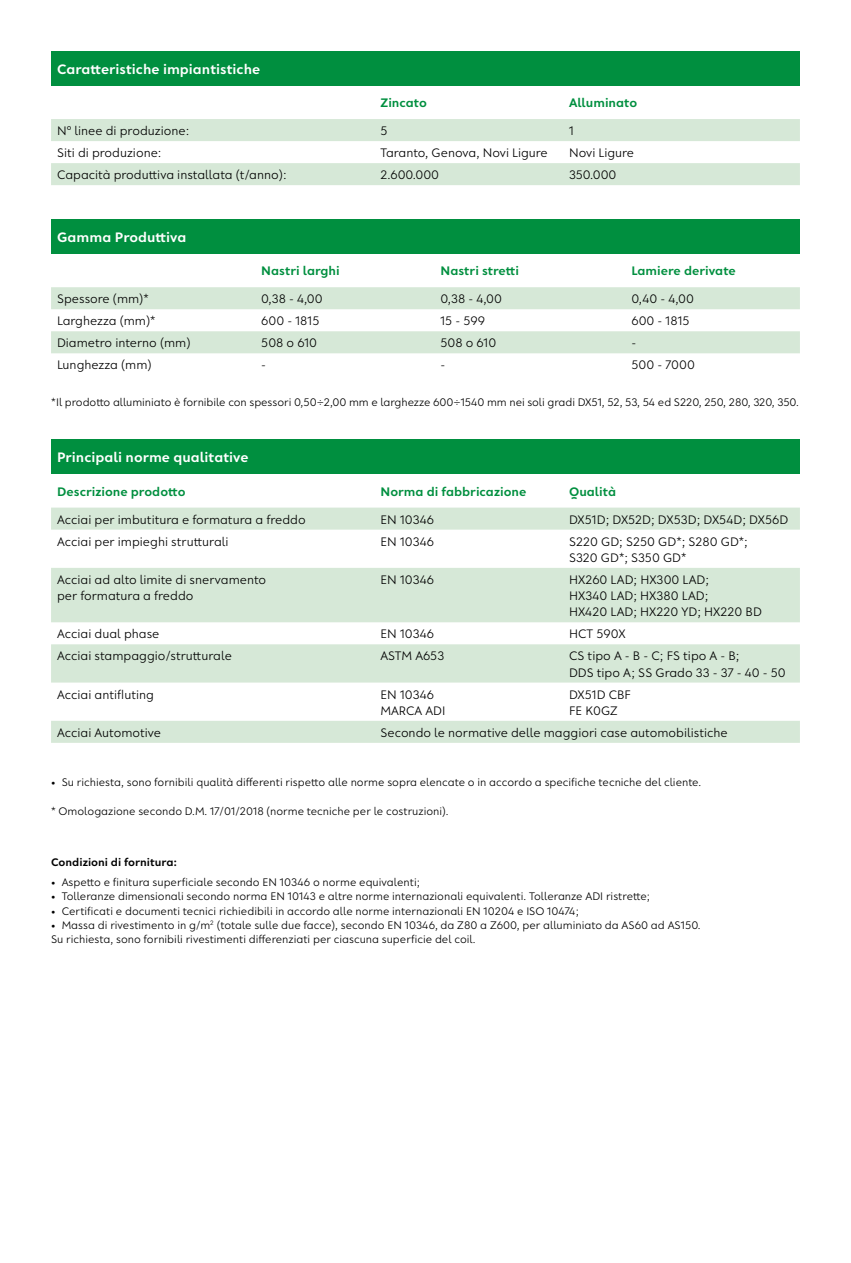
<style>
.page{position:relative;width:851px;height:1263px;background:#fff}
.page>*{position:absolute;margin:0;border:0;box-sizing:border-box;transform-origin:0 0}
.t1{font:600 15px "Larryline";color:#fff}
.t2{font:13.5px/16.2px "Larryline";color:#000}
.t3{font:600 13.5px "Larryline";color:#008f3f}
.t4{font:12px/14.4px "Larryline";color:#000}
.t5{font:600 12px "Larryline";color:#000}
</style>
<div class="page">
<div style="left:51px;top:51px;width:748px;height:34px;background:#008f3f"></div>
<svg style="left:51px;top:119px;width:748px;height:66px;fill:#d6e8d7"></svg>
<div style="left:51px;top:219px;width:748px;height:34px;background:#008f3f"></div>
<svg style="left:51px;top:287px;width:748px;height:66px;fill:#d6e8d7"></svg>
<div style="left:51px;top:440px;width:748px;height:34px;background:#008f3f"></div>
<svg style="left:51px;top:508px;width:748px;height:235px;fill:#d6e8d7"></svg>
<p class="t1" style="left:57px;top:60px;width:205px">Caratteristiche impiantistiche</p>
<p class="t3" style="left:380px;top:95px;width:48px">Zincato</p>
<p class="t3" style="left:569px;top:95px;width:70px">Alluminato</p>
<p class="t2" style="left:57px;top:123px;width:134px">N° linee di produzione:</p>
<p class="t2" style="left:380px;top:123px;width:9px">5</p>
<p class="t2" style="left:569px;top:123px;width:6px">1</p>
<p class="t2" style="left:57px;top:145px;width:106px">Siti di produzione:</p>
<p class="t2" style="left:380px;top:145px;width:169px">Taranto, Genova, Novi Ligure</p>
<p class="t2" style="left:569px;top:145px;width:67px">Novi Ligure</p>
<p class="t2" style="left:57px;top:167px;width:231px">Capacità produttiva installata (t/anno):</p>
<p class="t2" style="left:380px;top:167px;width:60px">2.600.000</p>
<p class="t2" style="left:569px;top:167px;width:49px">350.000</p>
<p class="t1" style="left:57px;top:228px;width:131px">Gamma Produttiva</p>
<p class="t3" style="left:261px;top:263px;width:80px">Nastri larghi</p>
<p class="t3" style="left:440px;top:263px;width:80px">Nastri stretti</p>
<p class="t3" style="left:631px;top:263px;width:106px">Lamiere derivate</p>
<p class="t2" style="left:57px;top:291px;width:93px">Spessore (mm)*</p>
<p class="t2" style="left:261px;top:291px;width:63px">0,38 - 4,00</p>
<p class="t2" style="left:440px;top:291px;width:63px">0,38 - 4,00</p>
<p class="t2" style="left:631px;top:291px;width:64px">0,40 - 4,00</p>
<p class="t2" style="left:57px;top:313px;width:100px">Larghezza (mm)*</p>
<p class="t2" style="left:261px;top:313px;width:60px">600 - 1815</p>
<p class="t2" style="left:440px;top:313px;width:46px">15 - 599</p>
<p class="t2" style="left:631px;top:313px;width:60px">600 - 1815</p>
<p class="t2" style="left:57px;top:335px;width:135px">Diametro interno (mm)</p>
<p class="t2" style="left:261px;top:335px;width:57px">508 o 610</p>
<p class="t2" style="left:440px;top:335px;width:57px">508 o 610</p>
<p class="t2" style="left:631px;top:335px;width:6px">-</p>
<p class="t2" style="left:57px;top:357px;width:96px">Lunghezza (mm)</p>
<p class="t2" style="left:261px;top:357px;width:6px">-</p>
<p class="t2" style="left:440px;top:357px;width:6px">-</p>
<p class="t2" style="left:631px;top:357px;width:65px">500 - 7000</p>
<p class="t4" style="left:51px;top:394px;width:749px">*Il prodotto alluminiato è fornibile con spessori 0,50÷2,00 mm e larghezze 600÷1540 mm nei soli gradi DX51, 52, 53, 54 ed S220, 250, 280, 320, 350.</p>
<p class="t1" style="left:57px;top:448px;width:193px">Principali norme qualitative</p>
<p class="t3" style="left:57px;top:483px;width:130px">Descrizione prodotto</p>
<p class="t3" style="left:380px;top:483px;width:147px">Norma di fabbricazione</p>
<p class="t3" style="left:569px;top:483px;width:48px">Qualità</p>
<p class="t2" style="left:57px;top:511px;width:250px">Acciai per imbutitura e formatura a freddo</p>
<p class="t2" style="left:380px;top:511px;width:55px">EN 10346</p>
<p class="t2" style="left:569px;top:511px;width:221px">DX51D; DX52D; DX53D; DX54D; DX56D</p>
<p class="t2" style="left:57px;top:533px;width:173px">Acciai per impieghi strutturali</p>
<p class="t2" style="left:380px;top:533px;width:55px">EN 10346</p>
<p class="t2" style="left:569px;top:533px;width:180px">S220 GD; S250 GD*; S280 GD*;<br>S320 GD*; S350 GD*</p>
<p class="t2" style="left:57px;top:571px;width:211px">Acciai ad alto limite di snervamento per formatura a freddo</p>
<p class="t2" style="left:380px;top:571px;width:55px">EN 10346</p>
<p class="t2" style="left:569px;top:571px;width:194px">HX260 LAD; HX300 LAD;<br>HX340 LAD; HX380 LAD;<br>HX420 LAD; HX220 YD; HX220 BD</p>
<p class="t2" style="left:57px;top:626px;width:104px">Acciai dual phase</p>
<p class="t2" style="left:380px;top:626px;width:55px">EN 10346</p>
<p class="t2" style="left:569px;top:626px;width:58px">HCT 590X</p>
<p class="t2" style="left:57px;top:648px;width:176px">Acciai stampaggio/strutturale</p>
<p class="t2" style="left:380px;top:648px;width:65px">ASTM A653</p>
<p class="t2" style="left:569px;top:648px;width:218px">CS tipo A - B - C; FS tipo A - B;<br>DDS tipo A; SS Grado 33 - 37 - 40 - 50</p>
<p class="t2" style="left:57px;top:686px;width:98px">Acciai antifluting</p>
<p class="t2" style="left:380px;top:686px;width:67px">EN 10346<br>MARCA ADI</p>
<p class="t2" style="left:569px;top:686px;width:64px">DX51D CBF<br>FE K0GZ</p>
<p class="t2" style="left:57px;top:724px;width:105px">Acciai Automotive</p>
<p class="t2" style="left:380px;top:724px;width:349px">Secondo le normative delle maggiori case automobilistiche</p>
<p class="t4" style="left:51px;top:775px;width:651px">• Su richiesta, sono fornibili qualità differenti rispetto alle norme sopra elencate o in accordo a specifiche tecniche del cliente.</p>
<p class="t4" style="left:51px;top:803px;width:399px">* Omologazione secondo D.M. 17/01/2018 (norme tecniche per le costruzioni).</p>
<p class="t5" style="left:51px;top:855px;width:128px">Condizioni di fornitura:</p>
<p class="t4" style="left:51px;top:875px;width:370px">• Aspetto e finitura superficiale secondo EN 10346 o norme equivalenti;</p>
<p class="t4" style="left:51px;top:889px;width:600px">• Tolleranze dimensionali secondo norma EN 10143 e altre norme internazionali equivalenti. Tolleranze ADI ristrette;</p>
<p class="t4" style="left:51px;top:903px;width:529px">• Certificati e documenti tecnici richiedibili in accordo alle norme internazionali EN 10204 e ISO 10474;</p>
<p class="t4" style="left:51px;top:918px;width:651px">• Massa di rivestimento in g/m<sup>2</sup> (totale sulle due facce), secondo EN 10346, da Z80 a Z600, per alluminiato da AS60 ad AS150.<br>Su richiesta, sono fornibili rivestimenti differenziati per ciascuna superficie del coil.</p>
</div>
